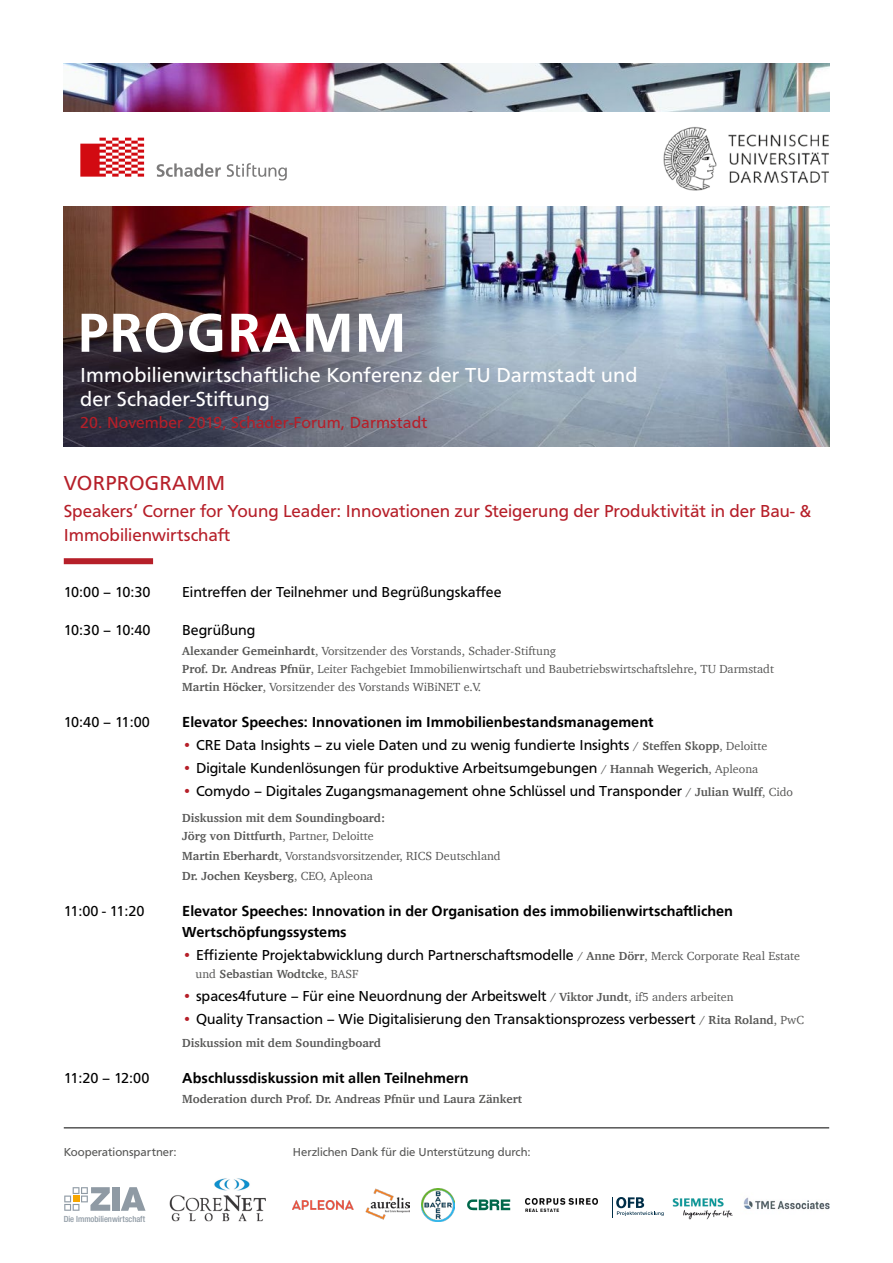
<style>
.page{position:relative;width:893px;height:1263px;background:#fff}
.page>*{position:absolute;margin:0;border:0;box-sizing:border-box;transform-origin:0 0}
.t1{font:500 57px "Front Page Pro";letter-spacing:.01em;color:#fff}
.t2{font:21px/24px "Front Page Pro";letter-spacing:.01em;color:#fff}
.t3{font:21px "Front Page Pro";letter-spacing:.015em;color:#b61f29}
.t4{font:18px/24px "Front Page Pro";color:#b61f29}
.t5{font:16.5px "Front Page Pro";letter-spacing:.005em;color:#b61f29}
.t6{font:15px "Front Page Pro";color:#000}
.t7{font:500 15px/21px "Front Page Pro";color:#000}
.t8{font:12px/18px "Charter";color:#575756}
.t9{font:700 12px/18px "Charter";color:#575756}
.t10{font:12px "Front Page Pro";color:#575756}
.t11{font:500 condensed 8.55px "Helvetica Neue";letter-spacing:-.005em;color:#8f9aa4}
.s1{font-weight:700}
.s2{color:#b61f29}
.s3{font-family:"Charter";font-size:12px;color:#575756}
.s4{font-family:"Charter";font-weight:700;font-size:12px;color:#575756}
.s5{font-weight:400}
</style>
<div class="page">
<div style="left:64px;top:558px;width:89px;height:6px;background:#b61f29"></div>
<img style="left:64px;top:64px;width:765px;height:382px">
<div style="left:60px;top:112px;width:780px;height:93px;background:#fff"></div>
<img style="left:663px;top:127px;width:166px;height:64px">
<svg style="left:80px;top:138px;width:64px;height:39px"></svg>
<svg style="left:157px;top:163px;width:64px;height:14px"></svg>
<svg style="left:227px;top:163px;width:60px;height:18px"></svg>
<hr style="left:64px;top:1127px;width:765px;height:1px;background:#000">
<img style="left:169px;top:1178px;width:97px;height:44px">
<svg style="left:121px;top:1187px;width:25px;height:24px"></svg>
<div style="left:112px;top:1187px;width:8px;height:24px;background:#8f9aa4"></div>
<svg style="left:64px;top:1187px;width:46px;height:24px"></svg>
<img style="left:525px;top:1198px;width:72px;height:13px">
<svg style="left:467px;top:1199px;width:43px;height:11px"></svg>
<img style="left:366px;top:1188px;width:44px;height:32px">
<img style="left:422px;top:1188px;width:33px;height:34px">
<img style="left:743px;top:1197px;width:87px;height:13px">
<img style="left:672px;top:1198px;width:61px;height:22px">
<svg style="left:612px;top:1197px;width:52px;height:20px"></svg>
<img style="left:293px;top:1201px;width:61px;height:8px">
<h1 class="t1" style="left:77px;top:291px;width:331px">PROGRAMM</h1>
<h2 class="t2" style="left:80px;top:361px;width:559px">Immobilienwirtschaftliche Konferenz der TU Darmstadt und der Schader-Stiftung</h2>
<p class="t5" style="left:80px;top:411px;width:349px">20. November 2019, Schader-Forum, Darmstadt</p>
<h2 class="t3" style="left:64px;top:468px;width:163px">VORPROGRAMM</h2>
<p class="t4" style="left:64px;top:498px;width:749px">Speakers‘ Corner for Young Leader: Innovationen zur Steigerung der Produktivität in der Bau- &amp;<br>Immobilienwirtschaft</p>
<p class="t6" style="left:64px;top:581px;width:88px">10:00 – 10:30</p>
<p class="t6" style="left:182px;top:581px;width:321px">Eintreffen der Teilnehmer und Begrüßungskaffee</p>
<p class="t6" style="left:64px;top:619px;width:88px">10:30 – 10:40</p>
<p class="t6" style="left:182px;top:619px;width:75px">Begrüßung</p>
<p class="t8" style="left:182px;top:642px;width:593px"><span class="s1">Alexander Gemeinhardt</span>, Vorsitzender des Vorstands, Schader-Stiftung<br><span class="s1">Prof. Dr. Andreas Pfnür</span>, Leiter Fachgebiet Immobilienwirtschaft und Baubetriebswirtschaftslehre, TU Darmstadt<br><span class="s1">Martin Höcker</span>, Vorsitzender des Vorstands WiBiNET e.V.</p>
<p class="t6" style="left:64px;top:711px;width:87px">10:40 – 11:00</p>
<p class="t7" style="left:182px;top:710px;width:473px">Elevator Speeches: Innovationen im Immobilienbestandsmanagement</p>
<p class="t6" style="left:182px;top:734px;width:587px"><span class="s2">•</span> CRE Data Insights – zu viele Daten und zu wenig fundierte Insights <span class="s3">/</span> <span class="s4">Steffen Skopp</span><span class="s3">, Deloitte</span></p>
<p class="t6" style="left:182px;top:757px;width:577px"><span class="s2">•</span> Digitale Kundenlösungen für produktive Arbeitsumgebungen <span class="s3">/</span> <span class="s4">Hannah Wegerich</span><span class="s3">, Apleona</span></p>
<p class="t6" style="left:182px;top:780px;width:612px"><span class="s2">•</span> Comydo – Digitales Zugangsmanagement ohne Schlüssel und Transponder <span class="s3">/</span> <span class="s4">Julian Wulff</span><span class="s3">, Cido</span></p>
<p class="t9" style="left:182px;top:808px;width:204px">Diskussion mit dem Soundingboard:<br>Jörg von Dittfurth<span class="s5">, Partner, Deloitte</span></p>
<p class="t8" style="left:182px;top:845px;width:320px;line-height:20.1px"><span class="s1">Martin Eberhardt</span>, Vorstandsvorsitzender, RICS Deutschland<br><span class="s1">Dr. Jochen Keysberg</span>, CEO, Apleona</p>
<p class="t6" style="left:64px;top:900px;width:82px">11:00 - 11:20</p>
<p class="t7" style="left:182px;top:899px;width:552px">Elevator Speeches: Innovation in der Organisation des immobilienwirtschaftlichen<br>Wertschöpfungssystems</p>
<p class="t6" style="left:182px;top:944px;width:619px"><span class="s2">•</span> Effiziente Projektabwicklung durch Partnerschaftsmodelle <span class="s3">/</span> <span class="s4">Anne Dörr</span><span class="s3">, Merck Corporate Real Estate</span></p>
<p class="t9" style="left:196px;top:965px;width:165px"><span class="s5">und</span> Sebastian Wodtcke<span class="s5">, BASF</span></p>
<p class="t6" style="left:182px;top:985px;width:553px"><span class="s2">•</span> spaces4future – Für eine Neuordnung der Arbeitswelt <span class="s3">/</span> <span class="s4">Viktor Jundt</span><span class="s3">, if5 anders arbeiten</span></p>
<p class="t6" style="left:182px;top:1008px;width:623px"><span class="s2">•</span> Quality Transaction – Wie Digitalisierung den Transaktionsprozess verbessert <span class="s3">/</span> <span class="s4">Rita Roland</span><span class="s3">, PwC</span></p>
<p class="t9" style="left:182px;top:1033px;width:200px">Diskussion mit dem Soundingboard</p>
<p class="t6" style="left:64px;top:1067px;width:87px">11:20 – 12:00</p>
<p class="t7" style="left:182px;top:1066px;width:288px">Abschlussdiskussion mit allen Teilnehmern</p>
<p class="t9" style="left:182px;top:1089px;width:341px">Moderation durch Prof. Dr. Andreas Pfnür und Laura Zänkert</p>
<p class="t10" style="left:64px;top:1143px;width:114px">Kooperationspartner:</p>
<p class="t11" style="left:64px;top:1213px;width:83px">Die Immobilienwirtschaft</p>
<p class="t10" style="left:293px;top:1143px;width:239px">Herzlichen Dank für die Unterstützung durch:</p>
</div>
